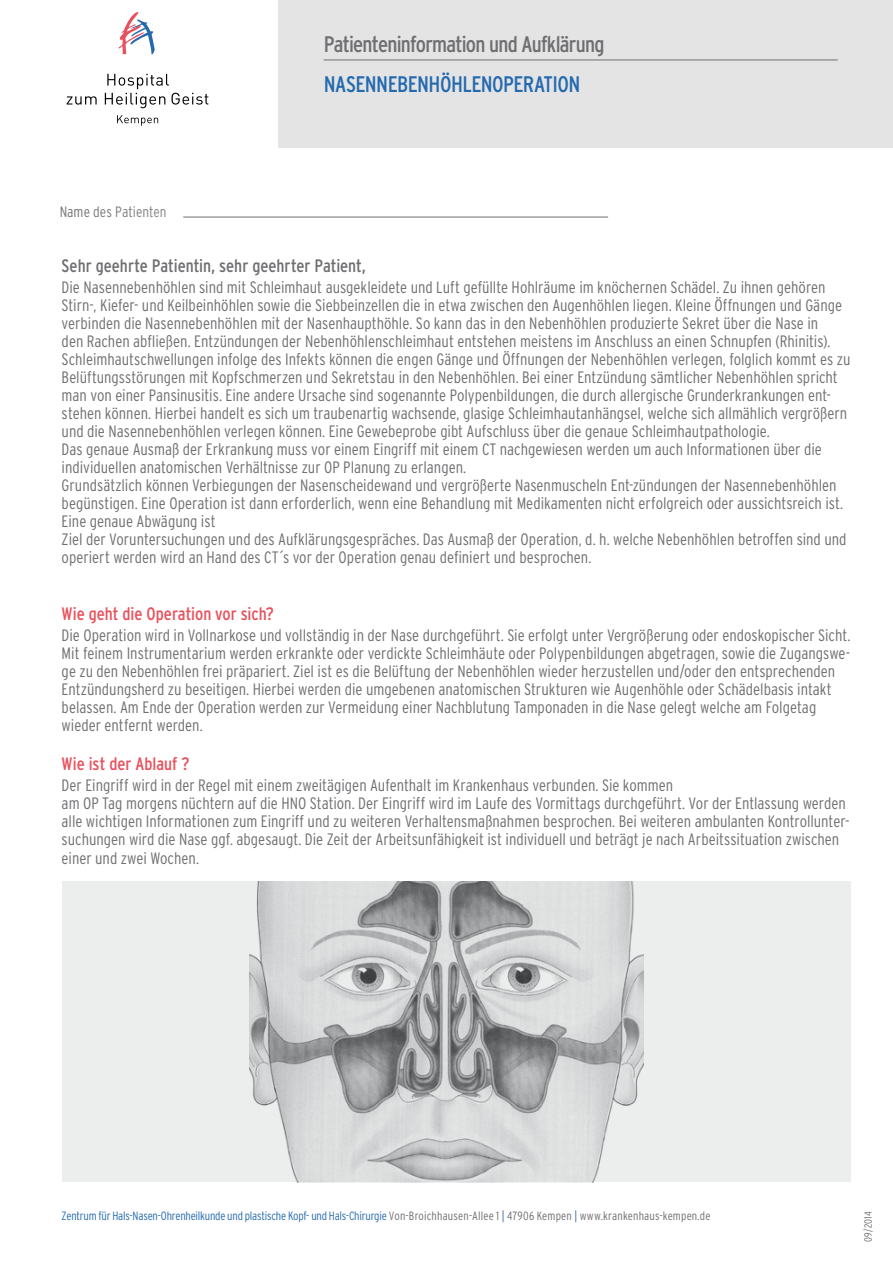
<style>
.page{position:relative;width:893px;height:1263px;background:#fff}
.page>*{position:absolute;margin:0;border:0;box-sizing:border-box;transform-origin:0 0}
.t1{font:condensed 22.5px "Interstate";letter-spacing:-.035em;color:#6f6e71}
.t2{font:condensed 22.5px "Interstate";letter-spacing:-.025em;color:#256aaf}
.t3{font:condensed 18px "Interstate";letter-spacing:-.005em;color:#e8525d}
.t4{font:condensed 18px "Interstate";letter-spacing:-.005em;color:#6f6e71}
.t5{font:300 condensed 16.5px/18px "Interstate";color:#6f6e71}
.t6{font:300 condensed 15px "Interstate";letter-spacing:.005em;color:#6f6e71}
.t7{font:300 condensed 12px "Interstate";letter-spacing:-.015em;color:#256aaf}
.t8{font:300 condensed 10.5px "Interstate";letter-spacing:.025em;color:#6f6e71}
.s1{color:#6f6e71}
</style>
<div class="page">
<div style="left:279px;top:0;width:614px;height:147px;background:#e4e4e5"></div>
<div style="left:62px;top:882px;width:788px;height:300px;background:#eceded"></div>
<img style="left:250px;top:882px;width:393px;height:300px">
<svg style="left:119px;top:12px;width:36px;height:42px"></svg>
<svg style="left:117px;top:115px;width:41px;height:11px"></svg>
<svg style="left:67px;top:96px;width:30px;height:9px"></svg>
<svg style="left:105px;top:74px;width:103px;height:34px"></svg>
<hr style="left:324px;top:60px;width:514px;height:1px;background:#6f6e71">
<hr style="left:183px;top:217px;width:425px;height:1px;background:#6f6e71">
<h1 class="t1" style="left:324px;top:32px;width:282px">Patienteninformation und Aufklärung</h1>
<p class="t6" style="left:60px;top:204px;width:109px">Name des Patienten</p>
<h1 class="t2" style="left:324px;top:72px;width:245px">Nasenn ebenhöhlenoperation</h1>
<p class="t4" style="left:62px;top:255px;width:306px">Sehr geehrte Patientin, sehr geehrter Patient,</p>
<p class="t5" style="left:62px;top:278px;width:790px">Die Nasennebenhöhlen sind mit Schleimhaut ausgekleidete und Luft gefüllte Hohlräume im knöchernen Schädel. Zu ihnen gehören Stirn-, Kiefer- und Keilbeinhöhlen sowie die Siebbeinzellen die in etwa zwischen den Augenhöhlen liegen. Kleine Öffnungen und Gänge verbinden die Nasennebenhöhlen mit der Nasenhaupthöhle. So kann das in den Nebenhöhlen produzierte Sekret über die Nase in<br>den Rachen abfließen. Entzündungen der Nebenhöhlenschleimhaut entstehen meistens im Anschluss an einen Schnupfen (Rhinitis).<br>Schleimhautschwellungen infolge des Infekts können die engen Gänge und Öffnungen der Nebenhöhlen verlegen, folglich kommt es zu Belüftungsstörungen mit Kopfschmerzen und Sekretstau in den Nebenhöhlen. Bei einer Entzündung sämtlicher Nebenhöhlen spricht man von einer Pansinusitis. Eine andere Ursache sind sogenannte Polypenbildungen, die durch allergische Grunderkrankungen ent&shy;stehen können. Hierbei handelt es sich um traubenartig wachsende, glasige Schleimhautanhängsel, welche sich allmählich vergrößern und die Nasennebenhöhlen verlegen können. Eine Gewebeprobe gibt Aufschluss über die genaue Schleimhautpathologie.<br>Das genaue Ausmaß der Erkrankung muss vor einem Eingriff mit einem CT nachgewiesen werden um auch Informationen über die individuellen anatomischen Verhältnisse zur OP Planung zu erlangen.<br>Grundsätzlich können Verbiegungen der Nasenscheidewand und vergrößerte Nasenmuscheln Ent-zündungen der Nasennebenhöhlen begünstigen. Eine Operation ist dann erforderlich, wenn eine Behandlung mit Medikamenten nicht erfolgreich oder aussichtsreich ist.<br>Eine genaue Abwägung ist<br>Ziel der Voruntersuchungen und des Aufklärungsgespräches. Das Ausmaß der Operation, d. h. welche Nebenhöhlen betroffen sind und operiert werden wird an Hand des CT´s vor der Operation genau definiert und besprochen.</p>
<p class="t3" style="left:62px;top:603px;width:214px">Wie geht die Operation vor sich?</p>
<p class="t5" style="left:62px;top:626px;width:790px">Die Operation wird in Vollnarkose und vollständig in der Nase durchgeführt. Sie erfolgt unter Vergrößerung oder endoskopischer Sicht.<br>Mit feinem Instrumentarium werden erkrankte oder verdickte Schleimhäute oder Polypenbildungen abgetragen, sowie die Zugangswe&shy;ge zu den Nebenhöhlen frei präpariert. Ziel ist es die Belüftung der Nebenhöhlen wieder herzustellen und/oder den entsprechenden Entzündungsherd zu beseitigen. Hierbei werden die umgebenen anatomischen Strukturen wie Augenhöhle oder Schädelbasis intakt belassen. Am Ende der Operation werden zur Vermeidung einer Nachblutung Tamponaden in die Nase gelegt welche am Folgetag wieder entfernt werden.</p>
<p class="t3" style="left:62px;top:753px;width:129px">Wie ist der Ablauf ?</p>
<p class="t5" style="left:62px;top:776px;width:789px">Der Eingriff wird in der Regel mit einem zweitägigen Aufenthalt im Krankenhaus verbunden. Sie kommen<br>am OP Tag morgens nüchtern auf die HNO Station. Der Eingriff wird im Laufe des Vormittags durchgeführt. Vor der Entlassung werden alle wichtigen Informationen zum Eingriff und zu weiteren Verhaltensmaßnahmen besprochen. Bei weiteren ambulanten Kontrollunter&shy;suchungen wird die Nase ggf. abgesaugt. Die Zeit der Arbeitsunfähigkeit ist individuell und beträgt je nach Arbeitssituation zwischen</p>
<p class="t5" style="left:62px;top:849px;width:139px">einer und zwei Wochen.</p>
<p class="t7" style="left:62px;top:1209px;width:650px">Zentrum für Hals-Nasen-Ohrenheilkunde und plastische Kopf- und Hals-Chirurgie <span class="s1">Von-Broichhausen-Allee 1</span> | <span class="s1">47906 Kempen</span> | <span class="s1">www.krankenhaus-kempen.de</span></p>
<p class="t8" style="left:862px;top:1242px;width:32px;rotate:-90deg">09/2014</p>
</div>
